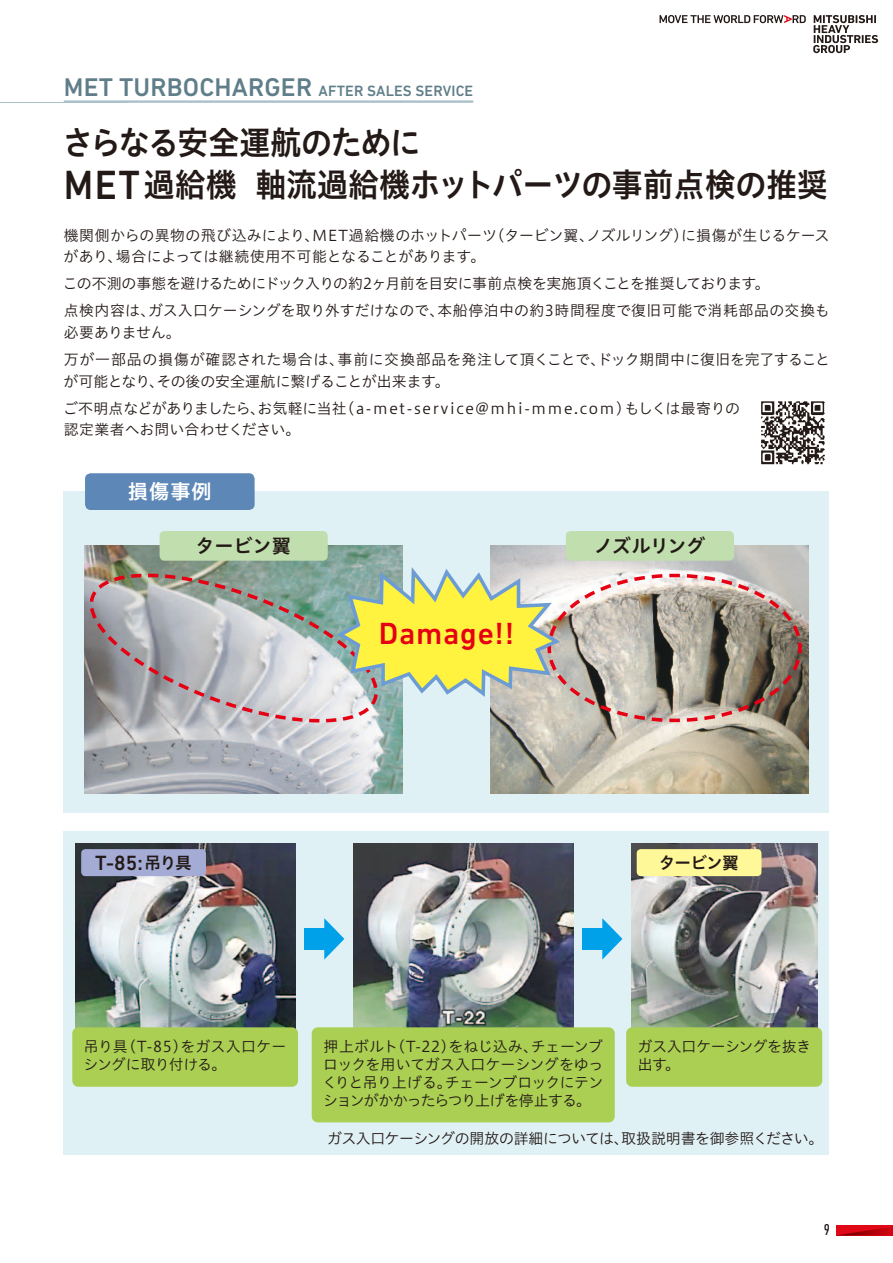
<style>
.page{position:relative;width:893px;height:1263px;background:#fff}
.page>*{position:absolute;margin:0;border:0;box-sizing:border-box;transform-origin:0 0}
.t1{font:33px/42.5px "Hiragino UD Sans Std W6";letter-spacing:-.015em;color:#231916;scale:.94 1}
.t2{font:500 31.2px "DIN Next LT Pro";letter-spacing:.025em;color:#e60013}
.t3{font:500 21px "DIN Next LT Pro";color:#231916}
.t4{font:20.25px "Hiragino UD Sans Std W6";color:#fff}
.t5{font:19.2px "Hiragino UD Sans Std W6";letter-spacing:-.01em;color:#231916}
.t6{font:16.65px "Hiragino UD Sans Std W6";letter-spacing:-.05em;color:#231916}
.t7{font:condensed 15.9px "DIN Next LT Pro";color:#180c0b}
.t8{font:500 15.15px "DIN Next LT Pro";letter-spacing:.01em;color:#607e89}
.t9{font:14.85px/17.9px "Hiragino UD Sans Std W3";letter-spacing:-.005em;color:#231916}
.t10{font:14.85px/26.8px "Hiragino UD Sans Std W3";letter-spacing:.015em;color:#231916}
.t11{font:14.85px "Hiragino UD Sans Std W3";letter-spacing:-.03em;color:#231916}
.t12{font:14.85px/17.9px "Hiragino UD Sans Std W3";letter-spacing:-.025em;color:#231916}
.s1{font-size:26.1px}
.s2{font-family:"DIN Next LT Pro";font-weight:500;font-size:41.55px}
.s3{font-family:"Hiragino UD Sans Std W6";font-weight:400;font-size:16.65px}
</style>
<div class="page">
<svg style="left:836px;top:1225px;width:57px;height:10px"></svg>
<svg style="left:813px;top:15px;width:65px;height:38px"></svg>
<svg style="left:659px;top:15px;width:147px;height:8px"></svg>
<hr style="left:64px;top:100px;width:409px;height:3px;background:#abc1ca">
<hr style="left:0;top:102px;width:128px;height:1px;background:#abc1ca">
<div style="left:64px;top:492px;width:765px;height:321px;background:#e0f1f5"></div>
<img style="left:85px;top:546px;width:318px;height:247px">
<img style="left:491px;top:546px;width:318px;height:247px">
<div style="left:85px;top:473px;width:170px;height:37px;background:#5d87b7;border-radius:6px"></div>
<div style="left:160px;top:531px;width:168px;height:30px;background:#c0deae;border-radius:5px"></div>
<div style="left:566px;top:531px;width:168px;height:30px;background:#c0deae;border-radius:5px"></div>
<img style="left:88px;top:562px;width:715px;height:164px">
<img style="left:761px;top:401px;width:64px;height:64px">
<div style="left:64px;top:831px;width:765px;height:324px;background:#e0f1f5"></div>
<img style="left:75px;top:844px;width:220px;height:183px">
<img style="left:353px;top:844px;width:220px;height:183px">
<img style="left:631px;top:844px;width:186px;height:183px">
<div style="left:304px;top:928px;width:25px;height:21px;background:#00a1e9"></div>
<svg style="left:324px;top:918px;width:20px;height:41px"></svg>
<div style="left:582px;top:928px;width:25px;height:21px;background:#00a1e9"></div>
<svg style="left:602px;top:918px;width:20px;height:41px"></svg>
<div style="left:78px;top:1033px;width:214px;height:48px;background:#aacf53"></div>
<div style="left:72px;top:1027px;width:226px;height:60px;border:12px solid #aacf53"></div>
<div style="left:632px;top:1033px;width:184px;height:48px;background:#aacf53"></div>
<div style="left:626px;top:1027px;width:196px;height:60px;border:12px solid #aacf53"></div>
<div style="left:318px;top:1033px;width:291px;height:83px;background:#aacf53"></div>
<div style="left:312px;top:1027px;width:303px;height:95px;border:12px solid #aacf53"></div>
<div style="left:81px;top:849px;width:125px;height:27px;background:#a4acd6;border-radius:4px"></div>
<div style="left:637px;top:849px;width:124px;height:27px;background:#fff899;border-radius:4px"></div>
<p class="t8" style="left:64px;top:82px;width:411px"><span class="s1">MET TURBOCHARGER</span> AFTER SALES SERVICE</p>
<h1 class="t1" style="left:62px;top:119px;width:816px">さらなる安全運航のために<br><span class="s2">MET</span>過給機軸流過給機ホットパーツの事前点検の推奨</h1>
<p class="t9" style="left:64px;top:223px;width:767px;line-height:21.8px">機関側からの異物の⾶び込みにより、MET過給機のホットパーツ（タービン翼、ノズルリング）に損傷が⽣じるケースがあり、場合によっては継続使⽤不可能となることがあります。</p>
<p class="t9" style="left:63px;top:269px;width:768px;line-height:26.8px">この不測の事態を避けるためにドック⼊りの約2ヶ⽉前を⽬安に事前点検を実施頂くことを推奨しております。<br>点検内容は、ガス⼊⼝ケーシングを取り外すだけなので、本船停泊中の約3時間程度で復旧可能で消耗部品の交換も</p>
<p class="t10" style="left:64px;top:318px;width:768px">必要ありません。<br>万が⼀部品の損傷が確認された場合は、事前に交換部品を発注して頂くことで、ドック期間中に復旧を完了すること</p>
<p class="t9" style="left:63px;top:367px;width:678px;line-height:26.8px">が可能となり、その後の安全運航に繋げることが出来ます。<br>ご不明点などがありましたら、お気軽に当社（a-met-service@mhi-mme.com）もしくは最寄りの</p>
<p class="t9" style="left:64px;top:420px;width:238px">認定業者へお問い合わせください。</p>
<h3 class="t4" style="left:128px;top:476px;width:85px">損傷事例</h3>
<p class="t5" style="left:195px;top:531px;width:97px">タービン翼</p>
<p class="t5" style="left:594px;top:531px;width:113px">ノズルリング</p>
<h2 class="t2" style="left:379px;top:615px;width:137px">Damage!!</h2>
<h3 class="t3" style="left:95px;top:851px;width:98px">T-85:<span class="s3">吊り具</span></h3>
<p class="t6" style="left:659px;top:850px;width:81px">タービン翼</p>
<p class="t9" style="left:84px;top:1037px;width:204px">吊り具（T-85）をガス⼊⼝ケーシングに取り付ける。</p>
<p class="t12" style="left:638px;top:1037px;width:175px">ガス⼊⼝ケーシングを抜き出す。</p>
<p class="t9" style="left:322px;top:1037px;width:282px;text-align:justify">押上ボルト（T-22）をねじ込み、チェーンブロックを用いてガス⼊⼝ケーシングをゆっくりと吊り上げる。チェーンブロックにテンションがかかったらつり上げを停止する。</p>
<p class="t11" style="left:327px;top:1127px;width:498px">ガス⼊⼝ケーシングの開放の詳細については、取扱説明書を御参照ください。</p>
<p class="t7" style="left:824px;top:1221px;width:8px">9</p>
</div>
